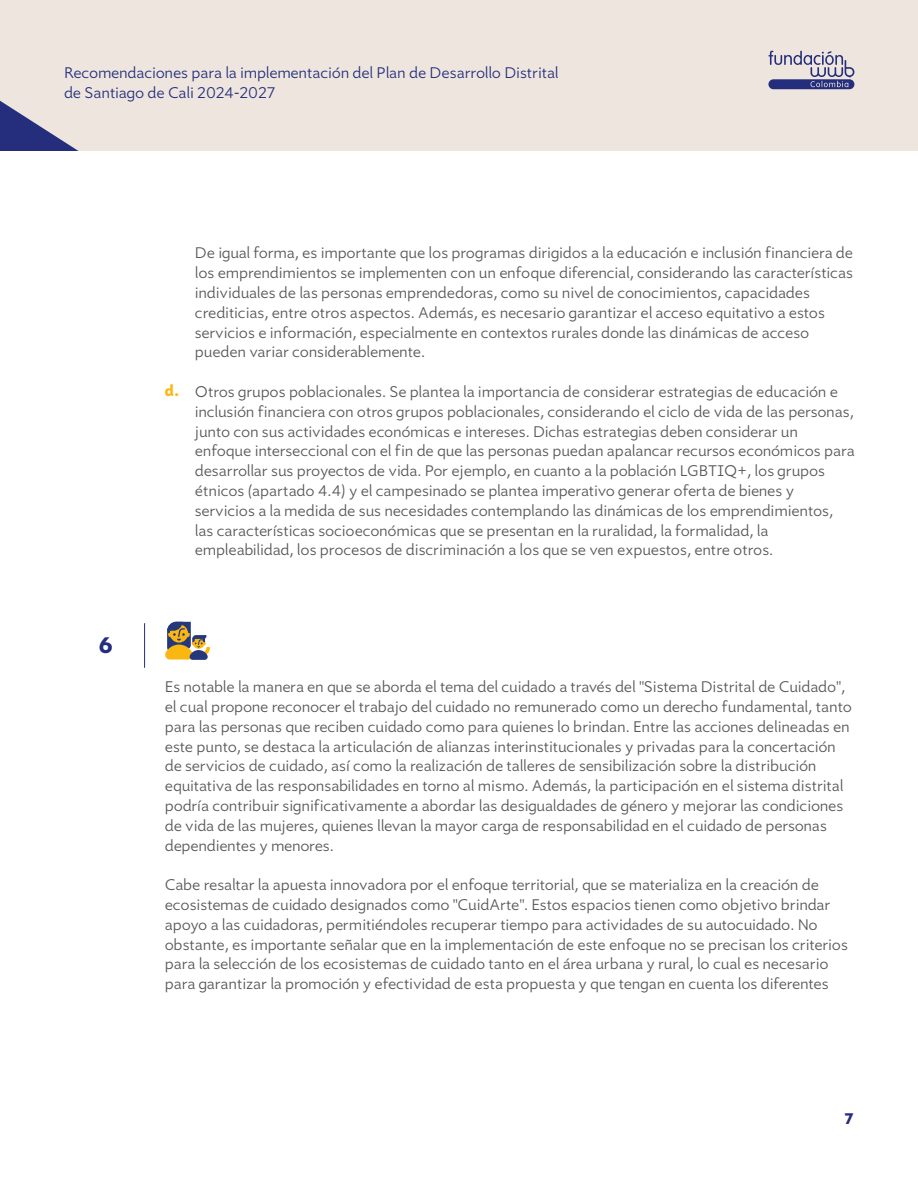
<style>
.page{position:relative;width:918px;height:1188px;background:#fff}
.page>*{position:absolute;margin:0;border:0;box-sizing:border-box;transform-origin:0 0}
.t1{font:24.15px "Juntas Sans Bold";color:#242e7c}
.t2{font:16.5px/19.8px "Juntas Sans Regular";letter-spacing:-.005em;color:#585756}
.t3{font:16.5px/19.8px "Juntas Sans Regular";letter-spacing:-.005em;color:#242e7c}
.t4{font:16.5px "Juntas Sans Bold";color:#fab712}
.t5{font:16.5px "Juntas Sans Bold";color:#242e7c}
</style>
<div class="page">
<svg style="left:165px;top:622px;width:46px;height:38px"></svg>
<div style="left:0;top:0;width:918px;height:151px;background:#eee6de"></div>
<svg style="left:0;top:100px;width:79px;height:51px"></svg>
<svg style="left:768px;top:51px;width:86px;height:38px"></svg>
<hr style="left:144px;top:623px;width:1px;height:45px;background:#242e7c">
<p class="t3" style="left:64px;top:63px;width:496px">Recomendaciones para la implementación del Plan de Desarrollo Distrital de Santiago de Cali 2024-2027</p>
<h1 class="t1" style="left:99px;top:632px;width:15px">6</h1>
<p class="t4" style="left:165px;top:382px;width:16px">d.</p>
<p class="t2" style="left:195px;top:243px;width:660px">De igual forma, es importante que los programas dirigidos a la educación e inclusión financiera de los emprendimientos se implementen con un enfoque diferencial, considerando las características individuales de las personas emprendedoras, como su nivel de conocimientos, capacidades crediticias, entre otros aspectos. Además, es necesario garantizar el acceso equitativo a estos servicios e información, especialmente en contextos rurales donde las dinámicas de acceso pueden variar considerablemente.</p>
<p class="t2" style="left:195px;top:382px;width:661px">Otros grupos poblacionales. Se plantea la importancia de considerar estrategias de educación e inclusión financiera con otros grupos poblacionales, considerando el ciclo de vida de las personas, junto con sus actividades económicas e intereses. Dichas estrategias deben considerar un enfoque interseccional con el fin de que las personas puedan apalancar recursos económicos para desarrollar sus proyectos de vida. Por ejemplo, en cuanto a la población LGBTIQ+, los grupos étnicos (apartado 4.4) y el campesinado se plantea imperativo generar oferta de bienes y servicios a la medida de sus necesidades contemplando las dinámicas de los emprendimientos, las características socioeconómicas que se presentan en la ruralidad, la formalidad, la empleabilidad, los procesos de discriminación a los que se ven expuestos, entre otros.</p>
<p class="t2" style="left:165px;top:677px;width:689px">Es notable la manera en que se aborda el tema del cuidado a través del "Sistema Distrital de Cuidado", el cual propone reconocer el trabajo del cuidado no remunerado como un derecho fundamental, tanto para las personas que reciben cuidado como para quienes lo brindan. Entre las acciones delineadas en este punto, se destaca la articulación de alianzas interinstitucionales y privadas para la concertación de servicios de cuidado, así como la realización de talleres de sensibilización sobre la distribución equitativa de las responsabilidades en torno al mismo. Además, la participación en el sistema distrital podría contribuir significativamente a abordar las desigualdades de género y mejorar las condiciones de vida de las mujeres, quienes llevan la mayor carga de responsabilidad en el cuidado de personas dependientes y menores.</p>
<p class="t2" style="left:165px;top:875px;width:685px">Cabe resaltar la apuesta innovadora por el enfoque territorial, que se materializa en la creación de ecosistemas de cuidado designados como "CuidArte". Estos espacios tienen como objetivo brindar apoyo a las cuidadoras, permitiéndoles recuperar tiempo para actividades de su autocuidado. No obstante, es importante señalar que en la implementación de este enfoque no se precisan los criterios para la selección de los ecosistemas de cuidado tanto en el área urbana y rural, lo cual es necesario para garantizar la promoción y efectividad de esta propuesta y que tengan en cuenta los diferentes</p>
<p class="t5" style="left:845px;top:1110px;width:11px">7</p>
</div>
